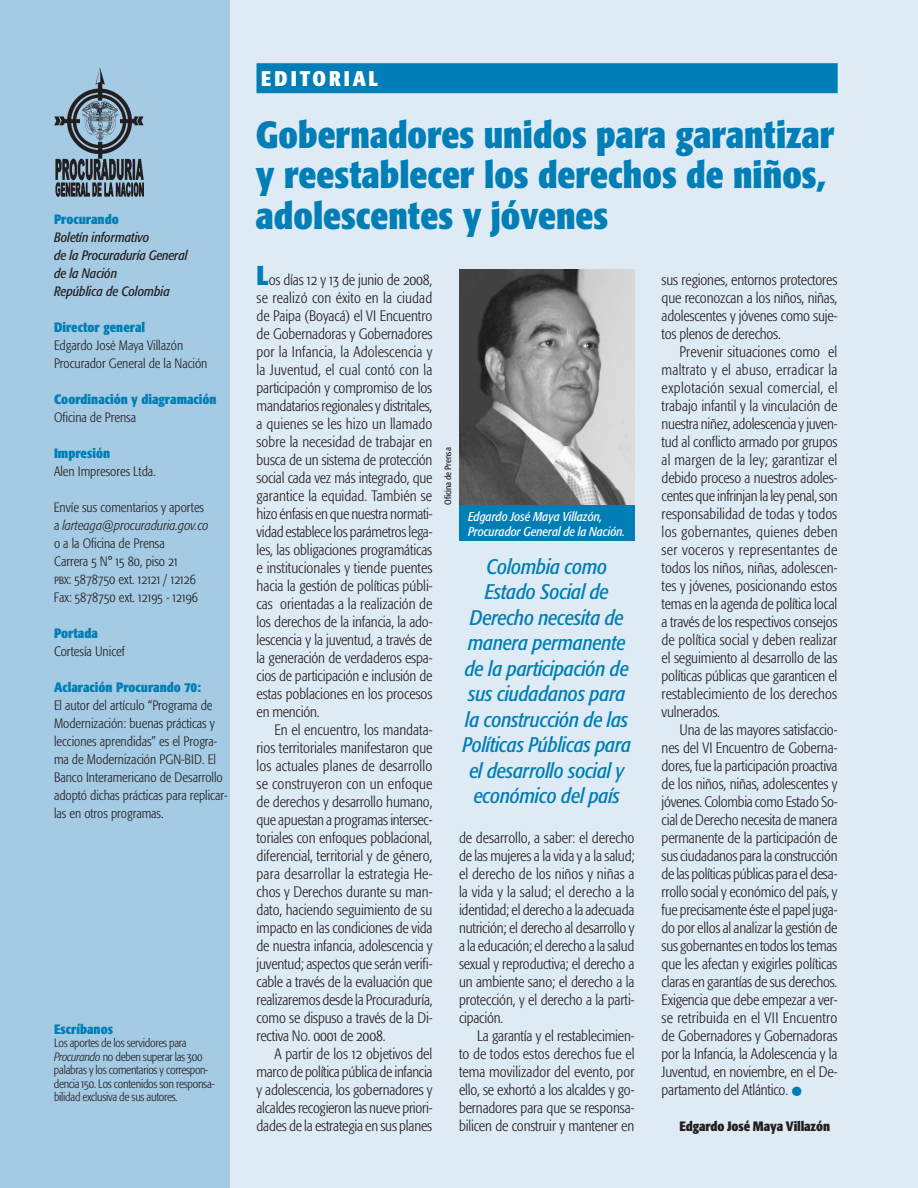
<style>
.page{position:relative;width:918px;height:1188px;background:#fff}
.page>*{position:absolute;margin:0;border:0;box-sizing:border-box;transform-origin:0 0}
.t1{font:700 condensed 37.5px/40.5px "Formata";color:#007eb5}
.t2{font:condensed 36px "Formata";color:#007eb5}
.t3{font:italic condensed 21px/25.5px "Formata";letter-spacing:-.01em;color:#007eb5;text-align:center}
.t4{font:700 condensed 21px "Formata";letter-spacing:.14em;color:#fff}
.t5{font:300 condensed 15px/18px "Formata";letter-spacing:-.01em;color:#231f20;text-align:justify}
.t6{font:15px "Formata Light Cn SC";letter-spacing:-.01em;color:#231f20}
.t7{font:300 condensed 13.5px/18px "Formata";color:#231f20}
.t8{font:700 condensed 13.5px "Formata";color:#007eb5}
.t9{font:italic condensed 13.5px/18px "Formata";color:#231f20}
.t10{font:13.5px/18px "Formata Light Cn SC";color:#231f20}
.t11{font:700 condensed 13.5px "Formata";letter-spacing:-.01em;color:#231f20}
.t12{font:italic condensed 12.75px/15px "Formata";color:#fff}
.t13{font:300 condensed 12px/13.5px "Formata";letter-spacing:-.02em;color:#231f20}
.t14{font:condensed 9px "Formata";color:#231f20}
.s1{font-style:italic}
.s2{font-family:"Formata Light Cn SC";font-weight:400;font-stretch:normal}
.s3{font-family:"Formata";font-weight:300;font-stretch:condensed}
.s4{font-weight:700;font-size:27px;color:#007eb5}
</style>
<div class="page">
<div style="left:229px;top:0;width:689px;height:1188px;background:#deebf5"></div>
<div style="left:0;top:0;width:229px;height:1188px;background:#a5cbe4"></div>
<div style="left:256px;top:63px;width:582px;height:30px;background:#007eb5"></div>
<img style="left:54px;top:69px;width:90px;height:128px">
<img style="left:459px;top:269px;width:176px;height:236px">
<div style="left:459px;top:505px;width:175px;height:35px;background:#007eb5"></div>
<p class="t8" style="left:54px;top:211px;width:66px">Procurando</p>
<p class="t9" style="left:54px;top:228px;width:135px">Boletín informativo<br>de la Procuraduría General de la Nación<br>República de Colombia</p>
<p class="t8" style="left:54px;top:319px;width:93px">Director general</p>
<p class="t7" style="left:54px;top:336px;width:155px">Edgardo José Maya Villazón<br>Procurador General de la Nación</p>
<p class="t8" style="left:54px;top:391px;width:164px">Coordinación y diagramación</p>
<p class="t7" style="left:54px;top:408px;width:84px">Oficina de Prensa</p>
<p class="t8" style="left:54px;top:445px;width:58px">Impresión</p>
<p class="t7" style="left:54px;top:462px;width:103px">Alen Impresores Ltda.</p>
<p class="t7" style="left:54px;top:498px;width:156px">Envíe sus comentarios y aportes a <span class="s1">larteaga@procuraduria.gov.co </span>o a la Oficina de Prensa<br>Carrera <span class="s2">5</span> N° <span class="s2">15 80</span>, piso <span class="s2">21</span></p>
<p class="t10" style="left:54px;top:570px;width:146px">pbx: 5878750 <span class="s3">ext.</span> 12121 / 12126<br><span class="s3">Fax:</span> 5878750 <span class="s3">ext</span>. 12195 - 12196</p>
<p class="t8" style="left:54px;top:625px;width:45px">Portada</p>
<p class="t7" style="left:54px;top:642px;width:72px">Cortesía Unicef</p>
<p class="t8" style="left:54px;top:679px;width:149px">Aclaración Procurando 70:</p>
<p class="t7" style="left:54px;top:696px;width:175px">El autor del artículo “Programa de Modernización: buenas prácticas y lecciones aprendidas” es el Progra&shy;ma de Modernización PGN-BID. El Banco Interamericano de Desarrollo adoptó dichas prácticas para replicar&shy;las en otros programas.</p>
<p class="t8" style="left:54px;top:1021px;width:61px">Escríbanos</p>
<p class="t13" style="left:54px;top:1036px;width:162px">Los aportes de los servidores para <span class="s1">Procurando</span> no deben superar las <span class="s2">300 </span>palabras y los comentarios y correspon&shy;dencia <span class="s2">150</span>. Los contenidos son responsa&shy;bilidad exclusiva de sus autores.</p>
<h3 class="t4" style="left:261px;top:65px;width:119px">EDITORIAL</h3>
<h1 class="t1" style="left:256px;top:114px;width:580px">Gobernadores unidos para garantizar y reestablecer los derechos de niños, adolescentes y jóvenes</h1>
<p class="t5" style="left:257px;top:271px;width:177px"><span class="s4">L</span>os días <span class="s2">12</span> y <span class="s2">13</span> de junio de <span class="s2">2008</span>, se realizó con éxito en la ciudad de Paipa (Boyacá) el VI Encuentro de Gobernadoras y Gobernadores por la Infancia, la Adolescencia y la Juventud, el cual contó con la participación y compromiso de los mandatarios regionales y distritales, a quienes se les hizo un llamado sobre la necesidad de trabajar en busca de un sistema de protección social cada vez más integrado, que garantice la equidad. También se hizo énfasis en que nuestra normati&shy;vidad establece los parámetros lega&shy;les, las obligaciones programáticas e institucionales y tiende puentes hacia la gestión de políticas públi&shy;cas orientadas a la realización de los derechos de la infancia, la ado&shy;lescencia y la juventud, a través de la generación de verdaderos espa&shy;cios de participación e inclusión de estas poblaciones en los procesos en mención.</p>
<p class="t5" style="left:257px;top:721px;width:178px;text-indent:18px">En el encuentro, los mandata&shy;rios territoriales manifestaron que los actuales planes de desarrollo se construyeron con un enfoque de derechos y desarrollo humano, que apuestan a programas intersec&shy;toriales con enfoques poblacional, diferencial, territorial y de género, para desarrollar la estrategia He&shy;chos y Derechos durante su man&shy;dato, haciendo seguimiento de su impacto en las condiciones de vida de nuestra infancia, adolescencia y juventud; aspectos que serán verifi&shy;cable a través de la evaluación que realizaremos desde la Procuraduría, como se dispuso a través de la Di-</p>
<p class="t6" style="left:257px;top:1027px;width:131px"><span class="s3">rectiva</span> No. 0001 <span class="s3">de</span> 2008<span class="s3">.</span></p>
<p class="t5" style="left:257px;top:1045px;width:177px;text-indent:18px">A partir de los <span class="s2">12</span> objetivos del marco de política pública de infancia y adolescencia, los gobernadores y alcaldes recogieron las nueve priori&shy;dades de la estrategia en sus planes</p>
<p class="t14" style="left:443px;top:505px;width:59px;rotate:-90deg">Oficina de Prensa</p>
<p class="t12" style="left:468px;top:509px;width:159px">Edgardo José Maya Villazón,<br>Procurador General de la Nación.</p>
<h3 class="t3" style="left:462px;top:554px;width:170px">Colombia como<br>Estado Social de<br>Derecho necesita de manera permanente de la participación de sus ciudadanos para la construcción de las<br>Políticas Públicas para el desarrollo social y económico del país</h3>
<p class="t5" style="left:459px;top:829px;width:177px">de desarrollo, a saber: el derecho de las mujeres a la vida y a la salud; el derecho de los niños y niñas a la vida y la salud; el derecho a la identidad; el derecho a la adecuada nutrición; el derecho al desarrollo y a la educación; el derecho a la salud sexual y reproductiva; el derecho a un ambiente sano; el derecho a la protección, y el derecho a la parti&shy;cipación.</p>
<p class="t5" style="left:459px;top:1027px;width:177px;text-indent:18px">La garantía y el restablecimien&shy;to de todos estos derechos fue el tema movilizador del evento, por ello, se exhortó a los alcaldes y go&shy;bernadores para que se responsa&shy;bilicen de construir y mantener en</p>
<p class="t5" style="left:662px;top:271px;width:177px">sus regiones, entornos protectores que reconozcan a los niños, niñas, adolescentes y jóvenes como suje&shy;tos plenos de derechos.</p>
<p class="t5" style="left:662px;top:343px;width:177px;text-indent:18px">Prevenir situaciones como el maltrato y el abuso, erradicar la explotación sexual comercial, el trabajo infantil y la vinculación de nuestra niñez, adolescencia y juven&shy;tud al conflicto armado por grupos al margen de la ley; garantizar el debido proceso a nuestros adoles&shy;centes que infrinjan la ley penal, son responsabilidad de todas y todos los gobernantes, quienes deben ser voceros y representantes de todos los niños, niñas, adolescen&shy;tes y jóvenes, posicionando estos temas en la agenda de política local a través de los respectivos consejos de política social y deben realizar el seguimiento al desarrollo de las políticas públicas que garanticen el restablecimiento de los derechos vulnerados.</p>
<p class="t5" style="left:662px;top:721px;width:177px;text-indent:18px">Una de las mayores satisfaccio&shy;nes del VI Encuentro de Goberna&shy;dores, fue la participación proactiva de los niños, niñas, adolescentes y jóvenes. Colombia como Estado So&shy;cial de Derecho necesita de manera permanente de la participación de sus ciudadanos para la construcción de las políticas públicas para el desa&shy;rrollo social y económico del país, y fue precisamente éste el papel juga&shy;do por ellos al analizar la gestión de sus gobernantes en todos los temas que les afectan y exigirles políticas claras en garantías de sus derechos.<br>Exigencia que debe empezar a ver&shy;se retribuida en el VII Encuentro de Gobernadores y Gobernadoras por la Infancia, la Adolescencia y la Juventud, en noviembre, en el De&shy;partamento del Atlántico.</p>
<h2 class="t2" style="left:791px;top:1070px;width:13px">•</h2>
<p class="t11" style="left:680px;top:1118px;width:152px">Edgardo José Maya Villazón</p>
</div>
